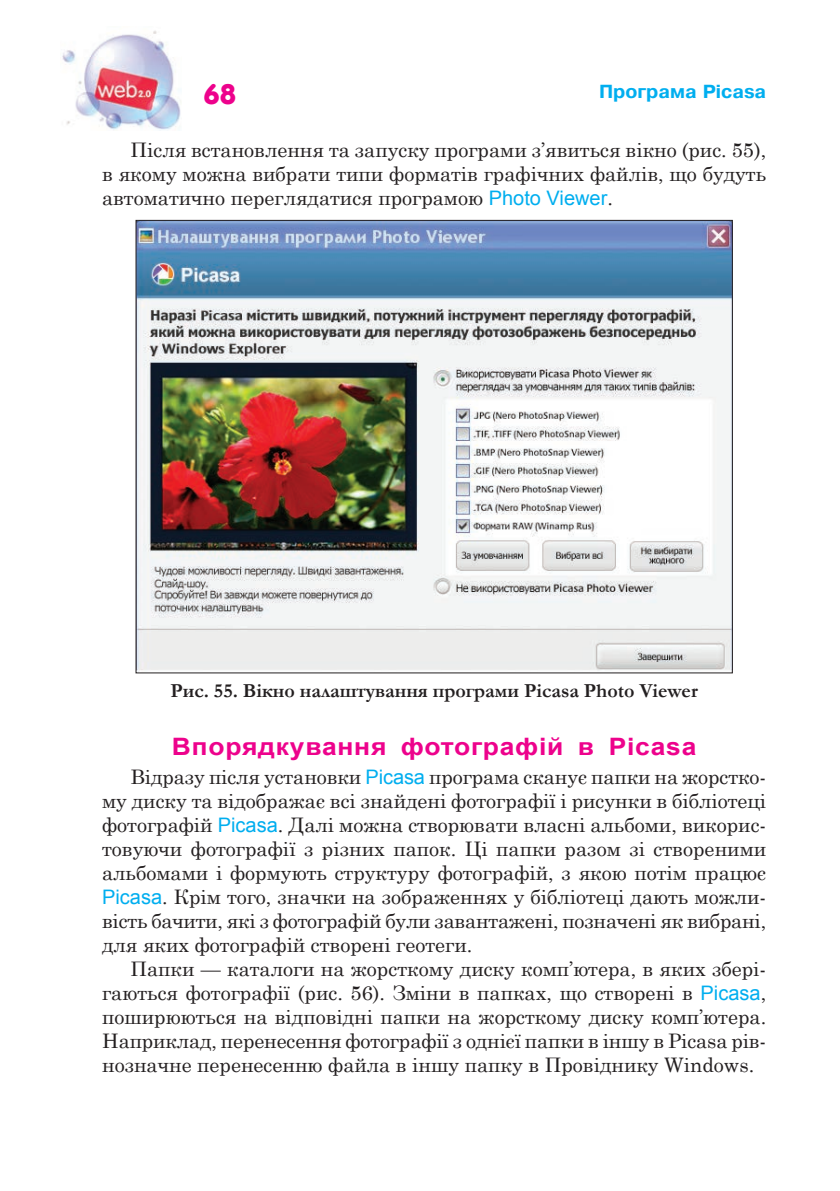
<style>
.page{position:relative;width:840px;height:1191px;background:#fff}
.page>*{position:absolute;margin:0;border:0;box-sizing:border-box;transform-origin:0 0}
.t1{font:28px "Vogue";color:#ed028c}
.Пункт{font:700 24px "Arial";letter-spacing:.03em;color:#ed028c;scale:1.1 1}
.Текст{font:20px/24px "Century Schoolbook";color:#231f20;text-align:justify}
.Рисунок{font:700 20px "Garamond";color:#231f20}
.t2{font:700 18px "Pragmatica";color:#00aeef}
.s1{font-family:"Arial";color:#00aeef}
</style>
<div class="page">
<img style="left:62px;top:31px;width:119px;height:99px">
<img style="left:137px;top:222px;width:593px;height:449px">
<h1 class="t1" style="left:204px;top:77px;width:34px">68</h1>
<p class="t2" style="left:598px;top:81px;width:168px">Програма Picasa</p>
<p class="Текст" style="left:102px;top:136px;width:665px;text-indent:28px">Після встановлення та запуску програми з’явиться вікно (рис. 55), в якому можна вибрати типи форматів графічних файлів, що будуть автоматично переглядатися програмою <span class="s1">Photo Viewer</span>.</p>
<p class="Рисунок" style="left:170px;top:677px;width:528px">Рис. 55. Вікно налаштування програми Picasa Photo Viewer</p>
<p class="Пункт" style="left:172px;top:730px;width:478px">Впорядкування фотографій в Picasa</p>
<p class="Текст" style="left:102px;top:763px;width:665px;text-indent:28px">Відразу після установки <span class="s1">Picasa</span> програма сканує папки на жорстко&shy;му диску та відображає всі знайдені фотографії і рисунки в бібліотеці фотографій <span class="s1">Picasa</span>. Далі можна створювати власні альбоми, викорис&shy;товуючи фотографії з різних папок. Ці папки разом зі створеними альбомами і формують структуру фотографій, з якою потім працює <span class="s1">Picasa</span>. Крім того, значки на зображеннях у бібліотеці дають можли&shy;вість бачити, які з фотографій були завантажені, позначені як вибрані, для яких фотографій створені геотеги.</p>
<p class="Текст" style="left:102px;top:955px;width:665px;text-indent:28px">Папки — каталоги на жорсткому диску комп’ютера, в яких збері&shy;гаються фотографії (рис. 56). Зміни в папках, що створені в <span class="s1">Picasa</span>, поширюються на відповідні папки на жорсткому диску комп’ютера.<br>Наприклад, перенесення фотографії з однієї папки в іншу в Picasa рів&shy;нозначне перенесенню файла в іншу папку в Провіднику Windows.</p>
</div>
